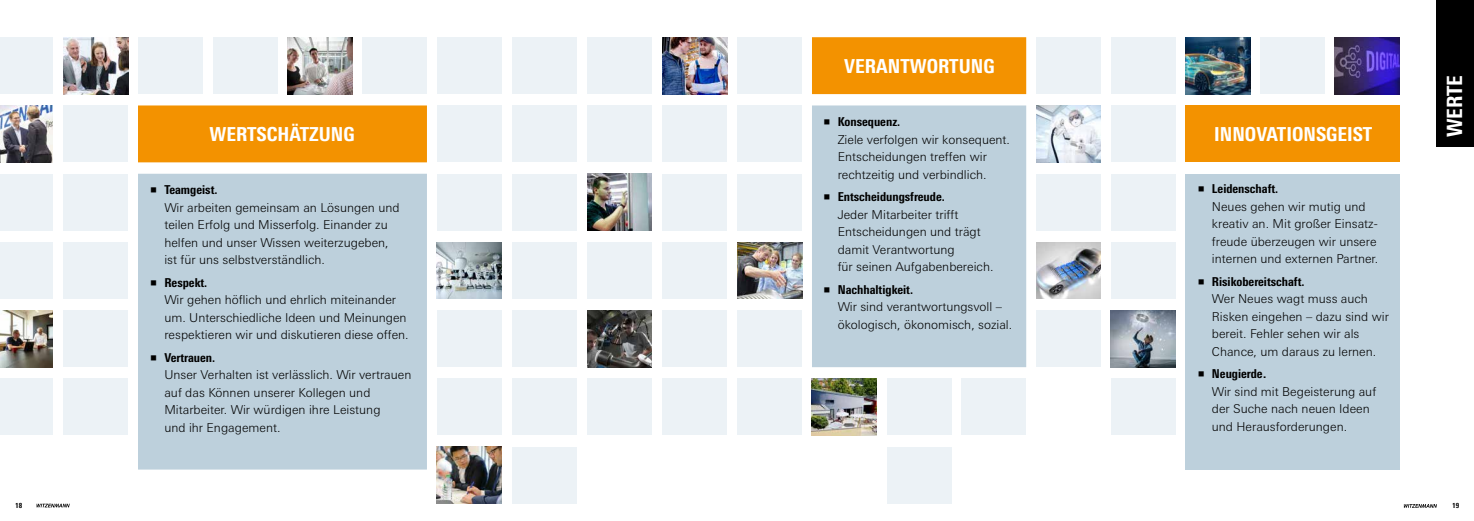
<style>
.page{position:relative;width:1474px;height:521px;background:#fff}
.page>*{position:absolute;margin:0;border:0;box-sizing:border-box;transform-origin:0 0}
.t1{font:800 condensed 21px "Univers Next Pro";color:#fff}
.t2{font:800 condensed 19.25px "Univers Next Pro";color:#fff}
.t3{font:300 12.25px/17.5px "Univers Next Pro";color:#000}
.t4{font:800 condensed 12.25px "Univers Next Pro";color:#000}
.t5{font:800 condensed 7px "Univers Next Pro";color:#000}
.s1{font-weight:800;font-stretch:condensed}
.s2{font-weight:700}
</style>
<div class="page">
<svg style="left:37px;top:504px;width:33px;height:3px"></svg>
<svg style="left:1403px;top:504px;width:33px;height:4px"></svg>
<div style="left:812px;top:37px;width:214px;height:57px;background:#f39200"></div>
<div style="left:812px;top:105px;width:214px;height:262px;background:#bdd0dc"></div>
<img style="left:662px;top:37px;width:65px;height:57px">
<img style="left:63px;top:37px;width:65px;height:57px">
<div style="left:587px;top:37px;width:65px;height:57px;background:#ecf2f6"></div>
<div style="left:0;top:37px;width:53px;height:57px;background:#ecf2f6"></div>
<div style="left:662px;top:174px;width:65px;height:57px;background:#ecf2f6"></div>
<div style="left:63px;top:174px;width:65px;height:57px;background:#ecf2f6"></div>
<img style="left:587px;top:174px;width:65px;height:57px">
<div style="left:0;top:174px;width:53px;height:57px;background:#ecf2f6"></div>
<div style="left:662px;top:310px;width:65px;height:57px;background:#ecf2f6"></div>
<div style="left:63px;top:310px;width:65px;height:57px;background:#ecf2f6"></div>
<img style="left:587px;top:310px;width:65px;height:57px">
<img style="left:0;top:310px;width:53px;height:57px">
<div style="left:662px;top:105px;width:65px;height:57px;background:#ecf2f6"></div>
<div style="left:63px;top:105px;width:65px;height:57px;background:#ecf2f6"></div>
<div style="left:587px;top:105px;width:65px;height:57px;background:#ecf2f6"></div>
<img style="left:0;top:105px;width:53px;height:57px">
<div style="left:662px;top:242px;width:65px;height:57px;background:#ecf2f6"></div>
<div style="left:63px;top:242px;width:65px;height:57px;background:#ecf2f6"></div>
<div style="left:587px;top:242px;width:65px;height:57px;background:#ecf2f6"></div>
<div style="left:0;top:242px;width:53px;height:57px;background:#ecf2f6"></div>
<div style="left:662px;top:378px;width:65px;height:57px;background:#ecf2f6"></div>
<div style="left:63px;top:378px;width:65px;height:57px;background:#ecf2f6"></div>
<div style="left:587px;top:378px;width:65px;height:57px;background:#ecf2f6"></div>
<div style="left:0;top:378px;width:53px;height:57px;background:#ecf2f6"></div>
<div style="left:213px;top:37px;width:64px;height:57px;background:#ecf2f6"></div>
<img style="left:812px;top:378px;width:64px;height:57px">
<div style="left:362px;top:37px;width:65px;height:57px;background:#ecf2f6"></div>
<div style="left:961px;top:378px;width:65px;height:57px;background:#ecf2f6"></div>
<div style="left:1110px;top:37px;width:65px;height:57px;background:#ecf2f6"></div>
<div style="left:511px;top:37px;width:65px;height:57px;background:#ecf2f6"></div>
<div style="left:1110px;top:174px;width:65px;height:57px;background:#ecf2f6"></div>
<div style="left:511px;top:174px;width:65px;height:57px;background:#ecf2f6"></div>
<img style="left:1110px;top:310px;width:65px;height:57px">
<div style="left:511px;top:310px;width:65px;height:57px;background:#ecf2f6"></div>
<div style="left:1110px;top:105px;width:65px;height:57px;background:#ecf2f6"></div>
<div style="left:511px;top:105px;width:65px;height:57px;background:#ecf2f6"></div>
<div style="left:1110px;top:242px;width:65px;height:57px;background:#ecf2f6"></div>
<div style="left:511px;top:242px;width:65px;height:57px;background:#ecf2f6"></div>
<div style="left:1110px;top:378px;width:65px;height:57px;background:#ecf2f6"></div>
<div style="left:511px;top:378px;width:65px;height:57px;background:#ecf2f6"></div>
<div style="left:511px;top:447px;width:65px;height:57px;background:#ecf2f6"></div>
<div style="left:737px;top:37px;width:65px;height:57px;background:#ecf2f6"></div>
<div style="left:737px;top:105px;width:65px;height:57px;background:#ecf2f6"></div>
<div style="left:737px;top:174px;width:65px;height:57px;background:#ecf2f6"></div>
<div style="left:138px;top:37px;width:65px;height:57px;background:#ecf2f6"></div>
<div style="left:737px;top:310px;width:65px;height:57px;background:#ecf2f6"></div>
<div style="left:138px;top:174px;width:289px;height:295px;background:#bdd0dc"></div>
<div style="left:138px;top:105px;width:289px;height:57px;background:#f39200"></div>
<img style="left:737px;top:242px;width:65px;height:57px">
<div style="left:737px;top:378px;width:65px;height:57px;background:#ecf2f6"></div>
<img style="left:287px;top:37px;width:65px;height:57px">
<div style="left:886px;top:378px;width:65px;height:57px;background:#ecf2f6"></div>
<div style="left:886px;top:447px;width:65px;height:57px;background:#ecf2f6"></div>
<div style="left:1036px;top:37px;width:64px;height:57px;background:#ecf2f6"></div>
<div style="left:437px;top:37px;width:64px;height:57px;background:#ecf2f6"></div>
<div style="left:1036px;top:174px;width:64px;height:57px;background:#ecf2f6"></div>
<div style="left:1036px;top:310px;width:64px;height:57px;background:#ecf2f6"></div>
<div style="left:437px;top:174px;width:64px;height:57px;background:#ecf2f6"></div>
<div style="left:437px;top:310px;width:64px;height:57px;background:#ecf2f6"></div>
<img style="left:1036px;top:105px;width:64px;height:57px">
<img style="left:1036px;top:242px;width:64px;height:57px">
<div style="left:437px;top:105px;width:64px;height:57px;background:#ecf2f6"></div>
<img style="left:437px;top:242px;width:64px;height:57px">
<div style="left:437px;top:378px;width:64px;height:57px;background:#ecf2f6"></div>
<img style="left:1185px;top:37px;width:65px;height:57px">
<div style="left:1185px;top:174px;width:215px;height:295px;background:#bdd0dc"></div>
<div style="left:1185px;top:105px;width:215px;height:57px;background:#f39200"></div>
<img style="left:1334px;top:37px;width:65px;height:57px">
<div style="left:1260px;top:37px;width:64px;height:57px;background:#ecf2f6"></div>
<div style="left:1436px;top:0;width:37px;height:146px;background:#000"></div>
<img style="left:437px;top:447px;width:64px;height:57px">
<svg style="left:151px;top:188px;width:5px;height:5px"></svg>
<svg style="left:151px;top:280px;width:5px;height:5px"></svg>
<svg style="left:151px;top:355px;width:5px;height:5px"></svg>
<svg style="left:824px;top:119px;width:5px;height:5px"></svg>
<svg style="left:824px;top:194px;width:5px;height:5px"></svg>
<svg style="left:824px;top:287px;width:5px;height:5px"></svg>
<h2 class="t2" style="left:209px;top:122px;width:147px">WERTSCHÄTZUNG</h2>
<p class="t4" style="left:164px;top:183px;width:55px">Teamgeist.</p>
<p class="t3" style="left:164px;top:199px;width:237px">Wir arbeiten gemeinsam an Lösungen und teilen Erfolg und Misserfolg. Einander zu helfen und unser Wissen weiterzugeben, ist für uns selbstverständlich.</p>
<p class="t4" style="left:164px;top:275px;width:44px">Respekt.</p>
<p class="t3" style="left:164px;top:291px;width:246px">Wir gehen höflich und ehrlich miteinander um. Unterschiedliche Ideen und Meinungen respektieren wir und diskutieren diese offen.</p>
<p class="t4" style="left:164px;top:350px;width:52px">Vertrauen.</p>
<p class="t3" style="left:164px;top:366px;width:248px">Unser Verhalten ist verlässlich. Wir vertrauen auf das Können unserer Kollegen und Mitarbeiter. Wir würdigen ihre Leistung<br>und ihr Engagement.</p>
<h2 class="t2" style="left:844px;top:54px;width:152px">VERANTWORTUNG</h2>
<p class="t4" style="left:837px;top:114px;width:64px">Konsequenz.</p>
<p class="t3" style="left:837px;top:130px;width:174px">Ziele verfolgen wir konsequent.<br>Entscheidungen treffen wir rechtzeitig und verbindlich.</p>
<p class="t4" style="left:837px;top:189px;width:109px">Entscheidungsfreude.</p>
<p class="t3" style="left:837px;top:205px;width:157px">Jeder Mitarbeiter trifft<br>Entscheidungen und trägt damit Verantwortung<br>für seinen Aufgabenbereich.</p>
<p class="t4" style="left:837px;top:282px;width:77px">Nachhaltigkeit.</p>
<p class="t3" style="left:837px;top:298px;width:176px">Wir sind verantwortungsvoll – ökologisch, ökonomisch, sozial.</p>
<h2 class="t2" style="left:1214px;top:122px;width:160px">INNOVATIONSGEIST</h2>
<p class="t4" style="left:1211px;top:181px;width:68px">Leidenschaft.</p>
<p class="t3" style="left:1211px;top:197px;width:168px">Neues gehen wir mutig und kreativ an. Mit großer Einsatz&shy;freude überzeugen wir unsere internen und externen Partner.</p>
<p class="t4" style="left:1211px;top:274px;width:94px">Risikobereitschaft.</p>
<p class="t3" style="left:1211px;top:290px;width:178px">Wer Neues wagt muss auch<br>Risken eingehen – dazu sind wir bereit. Fehler sehen wir als<br>Chance, um daraus zu lernen.</p>
<p class="t3" style="left:1211px;top:365px;width:166px"><span class="s1">Neugierde</span><span class="s2">.<br></span>Wir sind mit Begeisterung auf der Suche nach neuen Ideen und Herausforderungen.</p>
<h1 class="t1" style="left:1441px;top:137px;width:63px;rotate:-90deg">WERTE</h1>
<p class="t5" style="left:15px;top:501px;width:8px">18</p>
<p class="t5" style="left:1452px;top:501px;width:8px">19</p>
</div>
